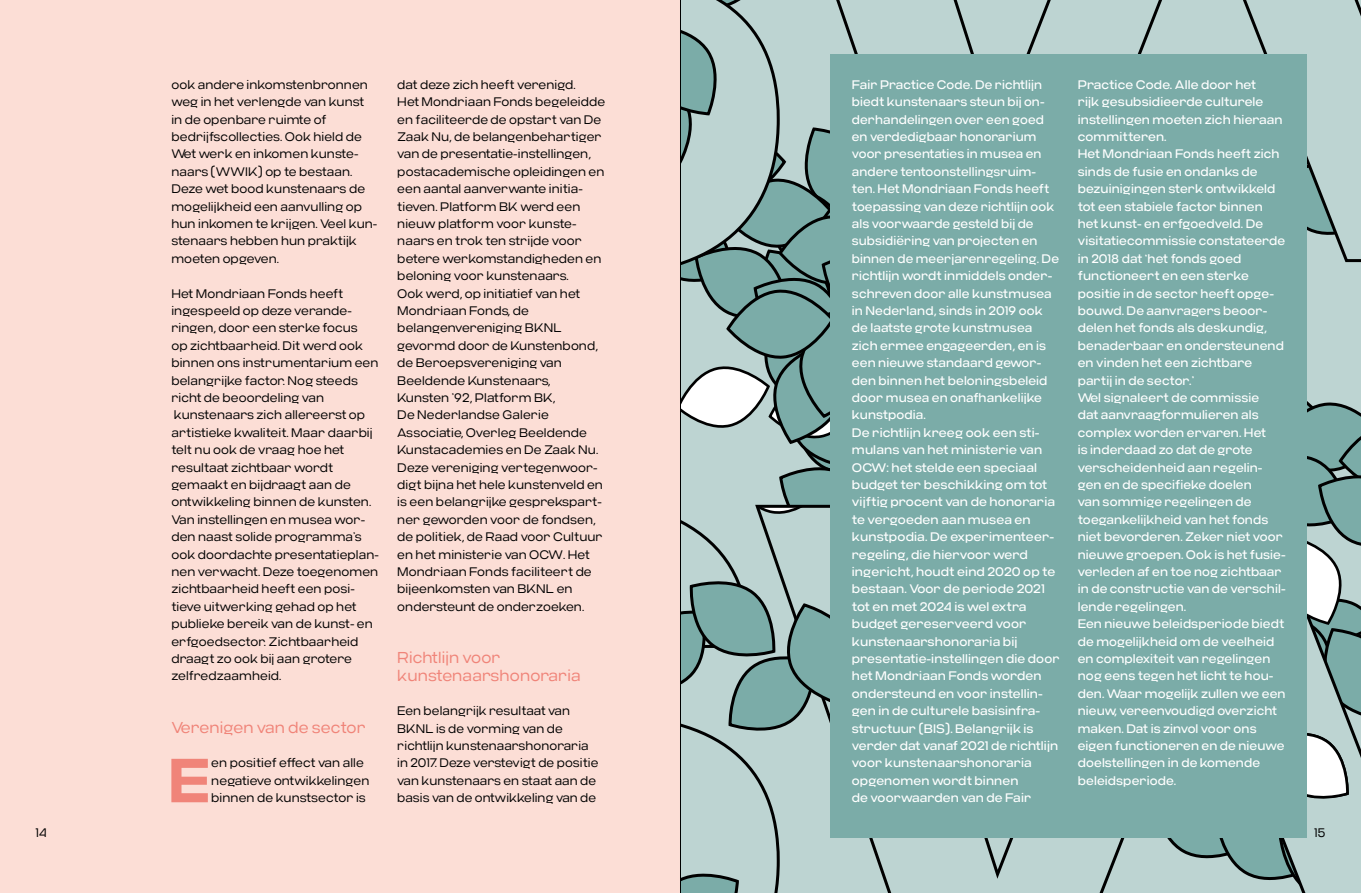
<style>
.page{position:relative;width:1361px;height:893px;background:#fff}
.page>*{position:absolute;margin:0;border:0;box-sizing:border-box;transform-origin:0 0}
.t1{font:700 62.1px "Criteria CF";color:#f08479}
.t2{font:300 15.75px/18px "Criteria CF";letter-spacing:.01em;color:#f08479}
.t3{font:12.3px/17.4px "Criteria CF";letter-spacing:.01em;color:#fff}
.t4{font:300 12.3px/17.4px "Criteria CF";letter-spacing:.01em;color:#000}
</style>
<div class="page">
<svg style="left:681px;top:0;width:680px;height:893px;background:#a4bfbd"></svg>
<div style="left:0;top:0;width:680px;height:893px;background:#fcded6"></div>
<div style="left:830px;top:54px;width:477px;height:783px;background:#7baca8"></div>
<hr style="left:680px;top:0;width:1px;height:893px;background:#000">
<p class="t4" style="left:171px;top:76px;width:207px">ook andere inkomstenbronnen weg in het verlengde van kunst in de openbare ruimte of bedrijfscollecties. Ook hield de<br>Wet werk en inkomen kunste&shy;naars (WWIK) op te bestaan.<br>Deze wet bood kunstenaars de mogelijkheid een aanvulling op hun inkomen te krijgen. Veel kun&shy;stenaars hebben hun praktijk moeten opgeven.</p>
<p class="t4" style="left:171px;top:285px;width:209px">Het Mondriaan Fonds heeft ingespeeld op deze verande&shy;ringen, door een sterke focus<br>op zichtbaarheid. Dit werd ook binnen ons instrumentarium een belangrijke factor. Nog steeds richt de beoordeling van kunstenaars zich allereerst op artistieke kwaliteit. Maar daarbij telt nu ook de vraag hoe het resultaat zichtbaar wordt gemaakt en bijdraagt aan de ontwikkeling binnen de kunsten.<br>Van instellingen en musea wor&shy;den naast solide programma’s ook doordachte presentatieplan&shy;nen verwacht. Deze toegenomen zichtbaarheid heeft een posi&shy;tieve uitwerking gehad op het publieke bereik van de kunst- en erfgoedsector. Zichtbaarheid draagt zo ook bij aan grotere zelfredzaamheid.</p>
<p class="t2" style="left:171px;top:718px;width:196px">Verenigen van de sector</p>
<h1 class="t1" style="left:168px;top:743px;width:45px">E</h1>
<p class="t4" style="left:211px;top:754px;width:159px">en positief effect van alle negatieve ontwikkelingen binnen de kunstsector is</p>
<p class="t4" style="left:397px;top:76px;width:209px">dat deze zich heeft verenigd.<br>Het Mondriaan Fonds begeleidde en faciliteerde de opstart van De<br>Zaak Nu, de belangenbehartiger van de presentatie-instellingen, postacademische opleidingen en een aantal aanverwante initia&shy;tieven. Platform BK werd een nieuw platform voor kunste&shy;naars en trok ten strijde voor betere werkomstandigheden en beloning voor kunstenaars.<br>Ook werd, op initiatief van het<br>Mondriaan Fonds, de belangenvereniging BKNL gevormd door de Kunstenbond, de Beroepsvereniging van<br>Beeldende Kunstenaars,<br>Kunsten ’92, Platform BK,<br>De Nederlandse Galerie<br>Associatie, Overleg Beeldende<br>Kunstacademies en De Zaak Nu.<br>Deze vereniging vertegenwoor&shy;digt bijna het hele kunstenveld en is een belangrijke gesprekspart&shy;ner geworden voor de fondsen, de politiek, de Raad voor Cultuur en het ministerie van OCW. Het<br>Mondriaan Fonds faciliteert de bijeenkomsten van BKNL en ondersteunt de onderzoeken.</p>
<p class="t2" style="left:397px;top:649px;width:185px">Richtlijn voor kunstenaarshonoraria</p>
<p class="t4" style="left:397px;top:702px;width:203px">Een belangrijk resultaat van<br>BKNL is de vorming van de richtlijn kunstenaarshonoraria in 2017. Deze verstevigt de positie van kunstenaars en staat aan de basis van de ontwikkeling van de</p>
<p class="t3" style="left:852px;top:76px;width:209px">Fair Practice Code. De richtlijn biedt kunstenaars steun bij on&shy;derhandelingen over een goed en verdedigbaar honorarium voor presentaties in musea en andere tentoonstellingsruim&shy;ten. Het Mondriaan Fonds heeft toepassing van deze richtlijn ook als voorwaarde gesteld bij de subsidiëring van projecten en binnen de meerjarenregeling. De richtlijn wordt inmiddels onder&shy;schreven door alle kunstmusea in Nederland, sinds in 2019 ook de laatste grote kunstmusea zich ermee engageerden, en is een nieuwe standaard gewor&shy;den binnen het beloningsbeleid door musea en onafhankelijke kunstpodia.<br>De richtlijn kreeg ook een sti&shy;mulans van het ministerie van<br>OCW: het stelde een speciaal budget ter beschikking om tot vijftig procent van de honoraria te vergoeden aan musea en kunstpodia. De experimenteer&shy;regeling, die hiervoor werd ingericht, houdt eind 2020 op te bestaan. Voor de periode 2021 tot en met 2024 is wel extra budget gereserveerd voor kunstenaarshonoraria bij presentatie-instellingen die door het Mondriaan Fonds worden ondersteund en voor instellin&shy;gen in de culturele basisinfra&shy;structuur (BIS). Belangrijk is verder dat vanaf 2021 de richtlijn voor kunstenaarshonoraria opgenomen wordt binnen<br>de voorwaarden van de Fair</p>
<p class="t3" style="left:1078px;top:76px;width:209px">Practice Code. Alle door het<br>rijk gesubsidieerde culturele instellingen moeten zich hieraan committeren.<br>Het Mondriaan Fonds heeft zich sinds de fusie en ondanks de bezuinigingen sterk ontwikkeld tot een stabiele factor binnen het kunst- en erfgoedveld. De visitatiecommissie constateerde in 2018 dat ‘het fonds goed functioneert en een sterke positie in de sector heeft opge&shy;bouwd. De aanvragers beoor&shy;delen het fonds als deskundig, benaderbaar en ondersteunend en vinden het een zichtbare partij in de sector.’<br>Wel signaleert de commissie<br>dat aanvraagformulieren als complex worden ervaren. Het<br>is inderdaad zo dat de grote verscheidenheid aan regelin&shy;gen en de specifieke doelen<br>van sommige regelingen de toegankelijkheid van het fonds niet bevorderen. Zeker niet voor nieuwe groepen. Ook is het fusie&shy;verleden af en toe nog zichtbaar in de constructie van de verschil&shy;lende regelingen.<br>Een nieuwe beleidsperiode biedt de mogelijkheid om de veelheid en complexiteit van regelingen nog eens tegen het licht te hou&shy;den. Waar mogelijk zullen we een nieuw, vereenvoudigd overzicht maken. Dat is zinvol voor ons eigen functioneren en de nieuwe doelstellingen in de komende beleidsperiode.</p>
<p class="t4" style="left:36px;top:824px;width:13px">14</p>
<p class="t4" style="left:1314px;top:824px;width:13px">15</p>
</div>
